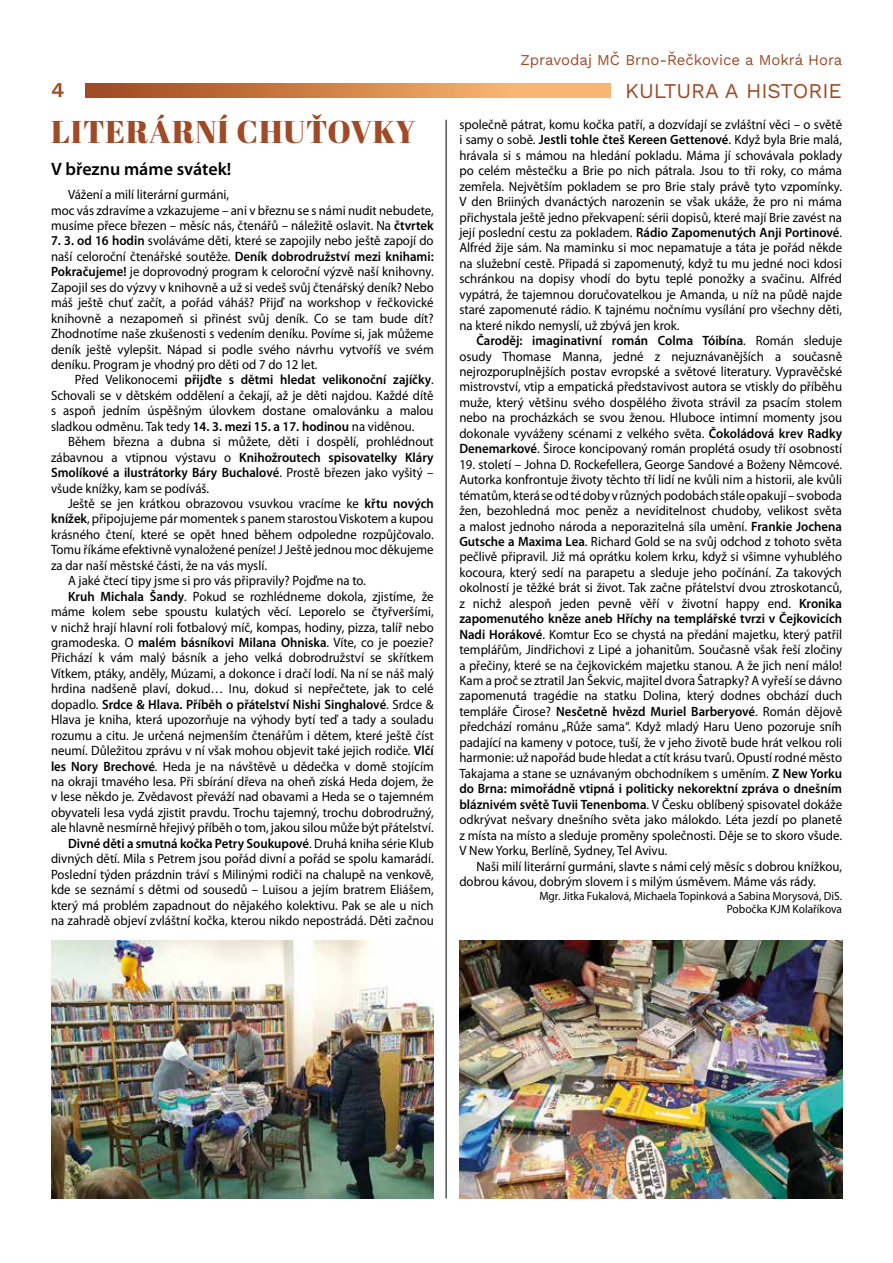
<style>
.page{position:relative;width:893px;height:1263px;background:#fff}
.page>*{position:absolute;margin:0;border:0;box-sizing:border-box;transform-origin:0 0}
.t1{font:31.5px "Abril Fatface";letter-spacing:.03em;color:#9e4b26}
.t2{font:21px "Work Sans";color:#9e4b26}
.t3{font:600 18px "Myriad Pro";color:#000}
.t4{font:15px "Work Sans";color:#9e4b26}
.t5{font:13.5px/15.5px "Myriad Pro";color:#000;text-align:justify;scale:.95 1}
.t6{font:600 13.5px "Myriad Pro";color:#000;scale:.95 1}
.t7{font:12px/13.5px "Myriad Pro";color:#000;text-align:right;scale:.95 1}
.s1{font-weight:600}
.s2{font-weight:400}
</style>
<div class="page">
<svg style="left:85px;top:84px;width:525px;height:14px;background:#d2874d"></svg>
<hr style="left:446px;top:120px;width:1px;height:1078px;background:#000">
<img style="left:51px;top:941px;width:383px;height:257px">
<img style="left:459px;top:941px;width:383px;height:257px">
<p class="t4" style="left:520px;top:48px;width:323px">Zpravodaj MČ Brno-Řečkovice a Mokrá Hora</p>
<h2 class="t2" style="left:51px;top:74px;width:15px">4</h2>
<h2 class="t2" style="left:625px;top:75px;width:218px">KULTURA A HISTORIE</h2>
<h1 class="t1" style="left:51px;top:110px;width:366px">LITERÁRNÍ CHUŤOVKY</h1>
<h3 class="t3" style="left:51px;top:158px;width:182px">V březnu máme svátek!</h3>
<p class="t5" style="left:51px;top:187px;width:404px;text-align:left;text-indent:17px">Vážení a milí literární gurmáni,<br>moc vás zdravíme a vzkazujeme – ani v březnu se s námi nudit nebudete, musíme přece březen – měsíc nás, čtenářů – náležitě oslavit. Na <span class="s1">čtvrtek</span></p>
<p class="t5" style="left:51px;top:233px;width:404px"><span class="s1">7. 3. od 16 hodin</span> svoláváme děti, které se zapojily nebo ještě zapojí do naší celoroční čtenářské soutěže. <span class="s1">Deník dobrodružství mezi knihami:<br>Pokračujeme!</span> je doprovodný program k celoroční výzvě naší knihovny.<br>Zapojil ses do výzvy v knihovně a už si vedeš svůj čtenářský deník? Nebo máš ještě chuť začít, a pořád váháš? Přijď na workshop v řečkovické knihovně a nezapomeň si přinést svůj deník. Co se tam bude dít?<br>Zhodnotíme naše zkušenosti s vedením deníku. Povíme si, jak můžeme deník ještě vylepšit. Nápad si podle svého návrhu vytvoříš ve svém deníku. Program je vhodný pro děti od 7 do 12 let.</p>
<p class="t5" style="left:51px;top:372px;width:404px;text-indent:24px">Před Velikonocemi <span class="s1">přijďte s dětmi hledat velikonoční zajíčky</span>.<br>Schovali se v dětském oddělení a čekají, až je děti najdou. Každé dítě s aspoň jedním úspěšným úlovkem dostane omalovánku a malou sladkou odměnu. Tak tedy <span class="s1">14. 3. mezi 15. a 17. hodinou</span> na viděnou.</p>
<p class="t5" style="left:51px;top:434px;width:404px;text-indent:17px">Během března a dubna si můžete, děti i dospělí, prohlédnout zábavnou a vtipnou výstavu o <span class="s1">Knihožroutech spisovatelky Kláry Smolíkové a ilustrátorky Báry Buchalové</span>. Prostě březen jako vyšitý – všude knížky, kam se podíváš.</p>
<p class="t5" style="left:68px;top:495px;width:386px">Ještě se jen krátkou obrazovou vsuvkou vracíme ke <span class="s1">křtu nových</span></p>
<p class="t5" style="left:51px;top:511px;width:404px"><span class="s1">knížek</span>, připojujeme pár momentek s panem starostou Viskotem a kupou</p>
<p class="t5" style="left:51px;top:526px;width:404px">krásného čtení, které se opět hned během odpoledne rozpůjčovalo.</p>
<p class="t5" style="left:51px;top:542px;width:404px">Tomu říkáme efektivně vynaložené peníze! J Ještě jednou moc děkujeme</p>
<p class="t5" style="left:51px;top:557px;width:229px">za dar naší městské části, že na vás myslí.</p>
<p class="t5" style="left:68px;top:573px;width:315px">A jaké čtecí tipy jsme si pro vás připravily? Pojďme na to.</p>
<p class="t5" style="left:68px;top:588px;width:386px"><span class="s1">Kruh Michala Šandy</span>. Pokud se rozhlédneme dokola, zjistíme, že</p>
<p class="t5" style="left:51px;top:604px;width:404px">máme kolem sebe spoustu kulatých věcí. Leporelo se čtyřveršími,</p>
<p class="t5" style="left:51px;top:619px;width:404px">v nichž hrají hlavní roli fotbalový míč, kompas, hodiny, pizza, talíř nebo</p>
<p class="t5" style="left:51px;top:634px;width:404px">gramodeska. O <span class="s1">malém básníkovi Milana Ohniska</span>. Víte, co je poezie?</p>
<p class="t5" style="left:51px;top:650px;width:404px">Přichází k vám malý básník a jeho velká dobrodružství se skřítkem</p>
<p class="t5" style="left:51px;top:665px;width:404px">Vítkem, ptáky, anděly, Múzami, a dokonce i dračí lodí. Na ní se náš malý</p>
<p class="t5" style="left:51px;top:681px;width:404px">hrdina nadšeně plaví, dokud… Inu, dokud si nepřečtete, jak to celé</p>
<p class="t6" style="left:51px;top:696px;width:404px"><span class="s2">dopadlo.</span> Srdce &amp; Hlava. Příběh o přátelství Nishi Singhalové<span class="s2">. Srdce &amp;</span></p>
<p class="t5" style="left:51px;top:712px;width:404px">Hlava je kniha, která upozorňuje na výhody bytí teď a tady a souladu</p>
<p class="t5" style="left:51px;top:727px;width:404px">rozumu a citu. Je určená nejmenším čtenářům i dětem, které ještě číst</p>
<p class="t5" style="left:51px;top:743px;width:404px">neumí. Důležitou zprávu v ní však mohou objevit také jejich rodiče. <span class="s1">Vlčí</span></p>
<p class="t5" style="left:51px;top:758px;width:404px"><span class="s1">les Nory Brechové</span>. Heda je na návštěvě u dědečka v domě stojícím</p>
<p class="t5" style="left:51px;top:773px;width:404px">na okraji tmavého lesa. Při sbírání dřeva na oheň získá Heda dojem, že</p>
<p class="t5" style="left:51px;top:789px;width:404px">v lese někdo je. Zvědavost převáží nad obavami a Heda se o tajemném</p>
<p class="t5" style="left:51px;top:804px;width:404px">obyvateli lesa vydá zjistit pravdu. Trochu tajemný, trochu dobrodružný,</p>
<p class="t5" style="left:51px;top:820px;width:404px">ale hlavně nesmírně hřejivý příběh o tom, jakou silou může být přátelství.</p>
<p class="t6" style="left:68px;top:835px;width:386px">Divné děti a smutná kočka Petry Soukupové<span class="s2">. Druhá kniha série Klub</span></p>
<p class="t5" style="left:51px;top:851px;width:404px">divných dětí. Mila s Petrem jsou pořád divní a pořád se spolu kamarádí.</p>
<p class="t5" style="left:51px;top:866px;width:404px">Poslední týden prázdnin tráví s Milinými rodiči na chalupě na venkově,</p>
<p class="t5" style="left:51px;top:882px;width:404px">kde se seznámí s dětmi od sousedů – Luisou a jejím bratrem Eliášem,</p>
<p class="t5" style="left:51px;top:897px;width:404px">který má problém zapadnout do nějakého kolektivu. Pak se ale u nich</p>
<p class="t5" style="left:51px;top:912px;width:404px">na zahradě objeví zvláštní kočka, kterou nikdo nepostrádá. Děti začnou</p>
<p class="t5" style="left:459px;top:116px;width:404px">společně pátrat, komu kočka patří, a dozvídají se zvláštní věci – o světě i samy o sobě. <span class="s1">Jestli tohle čteš Kereen Gettenové</span>. Když byla Brie malá, hrávala si s mámou na hledání pokladu. Máma jí schovávala poklady po celém městečku a Brie po nich pátrala. Jsou to tři roky, co máma zemřela. Největším pokladem se pro Brie staly právě tyto vzpomínky.<br>V den Briiných dvanáctých narozenin se však ukáže, že pro ni máma přichystala ještě jedno překvapení: sérii dopisů, které mají Brie zavést na její poslední cestu za pokladem. <span class="s1">Rádio Zapomenutých Anji Portinové</span>.<br>Alfréd žije sám. Na maminku si moc nepamatuje a táta je pořád někde na služební cestě. Připadá si zapomenutý, když tu mu jedné noci kdosi schránkou na dopisy vhodí do bytu teplé ponožky a svačinu. Alfréd vypátrá, že tajemnou doručovatelkou je Amanda, u níž na půdě najde staré zapomenuté rádio. K tajnému nočnímu vysílání pro všechny děti, na které nikdo nemyslí, už zbývá jen krok.</p>
<p class="t5" style="left:459px;top:333px;width:404px;text-indent:17px"><span class="s1">Čaroděj: imaginativní román Colma Tóibína</span>. Román sleduje osudy Thomase Manna, jedné z nejuznávanějších a současně nejrozporuplnějších postav evropské a světové literatury. Vypravěčské mistrovství, vtip a empatická představivost autora se vtiskly do příběhu muže, který většinu svého dospělého života strávil za psacím stolem nebo na procházkách se svou ženou. Hluboce intimní momenty jsou dokonale vyváženy scénami z velkého světa. <span class="s1">Čokoládová krev Radky Denemarkové</span>. Široce koncipovaný román proplétá osudy tří osobností</p>
<p class="t5" style="left:459px;top:456px;width:404px">19. století – Johna D. Rockefellera, George Sandové a Boženy Němcové.<br>Autorka konfrontuje životy těchto tří lidí ne kvůli nim a historii, ale kvůli tématům, která se od té doby v různých podobách stále opakují – svoboda žen, bezohledná moc peněz a neviditelnost chudoby, velikost světa a malost jednoho národa a neporazitelná síla umění. <span class="s1">Frankie Jochena Gutsche a Maxima Lea</span>. Richard Gold se na svůj odchod z tohoto světa pečlivě připravil. Již má oprátku kolem krku, když si všimne vyhublého kocoura, který sedí na parapetu a sleduje jeho počínání. Za takových okolností je těžké brát si život. Tak začne přátelství dvou ztroskotanců, z nichž alespoň jeden pevně věří v životní happy end. <span class="s1">Kronika zapomenutého kněze aneb Hříchy na templářské tvrzi v Čejkovicích Nadi Horákové</span>. Komtur Eco se chystá na předání majetku, který patřil templářům, Jindřichovi z Lipé a johanitům. Současně však řeší zločiny a přečiny, které se na čejkovickém majetku stanou. A že jich není málo!<br>Kam a proč se ztratil Jan Šekvic, majitel dvora Šatrapky? A vyřeší se dávno zapomenutá tragédie na statku Dolina, který dodnes obchází duch templáře Čirose? <span class="s1">Nesčetně hvězd Muriel Barberyové</span>. Román dějově předchází románu „Růže sama“. Když mladý Haru Ueno pozoruje sníh padající na kameny v potoce, tuší, že v jeho životě bude hrát velkou roli harmonie: už napořád bude hledat a ctít krásu tvarů. Opustí rodné město Takajama a stane se uznávaným obchodníkem s uměním. <span class="s1">Z New Yorku do Brna: mimořádně vtipná i politicky nekorektní zpráva o dnešním bláznivém světě Tuvii Tenenboma</span>. V Česku oblíbený spisovatel dokáže odkrývat nešvary dnešního světa jako málokdo. Léta jezdí po planetě z místa na místo a sleduje proměny společnosti. Děje se to skoro všude.<br>V New Yorku, Berlíně, Sydney, Tel Avivu.</p>
<p class="t5" style="left:459px;top:858px;width:404px;text-indent:17px">Naši milí literární gurmáni, slavte s námi celý měsíc s dobrou knížkou, dobrou kávou, dobrým slovem i s milým úsměvem. Máme vás rády.</p>
<p class="t7" style="left:539px;top:889px;width:320px">Mgr. Jitka Fukalová, Michaela Topinková a Sabina Morysová, DiS.<br>Pobočka KJM Kolaříkova</p>
</div>
